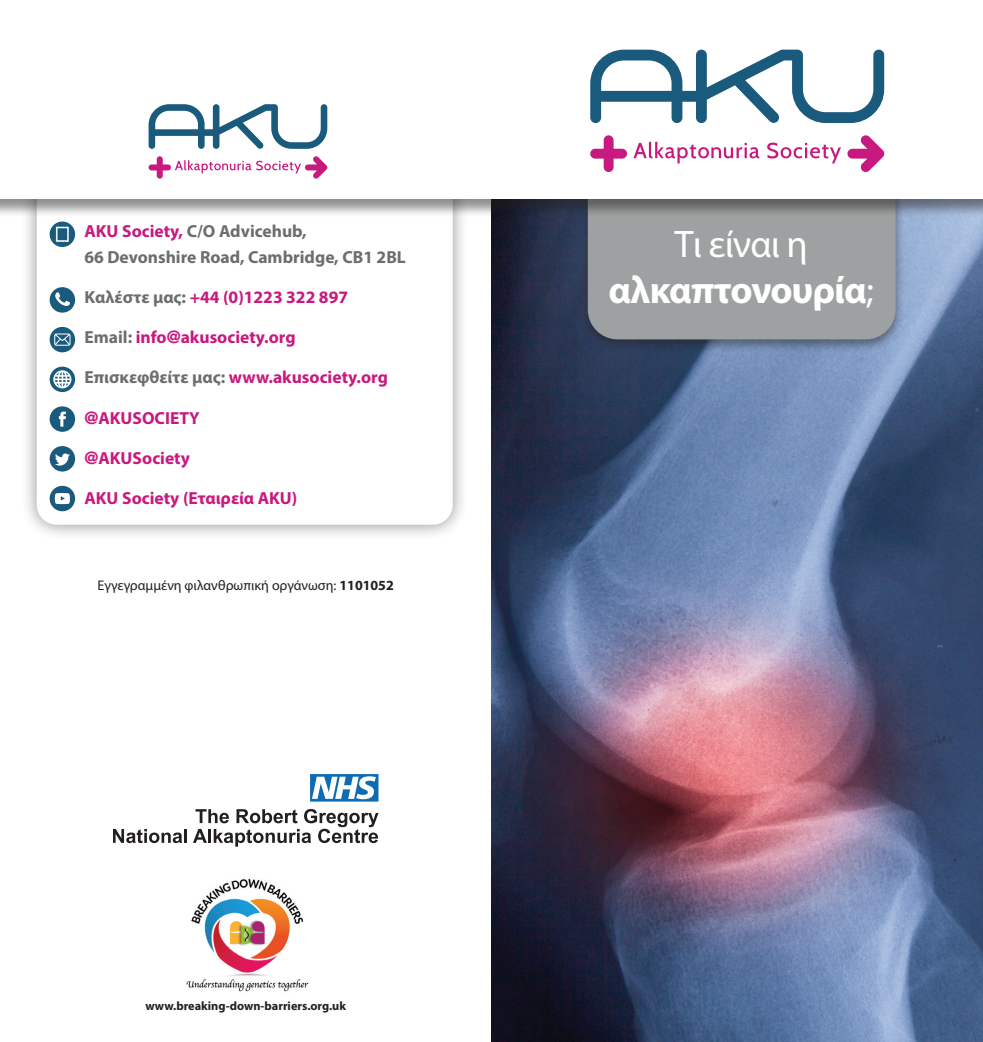
<style>
.page{position:relative;width:983px;height:1042px;background:#fff}
.page>*{position:absolute;margin:0;border:0;box-sizing:border-box;transform-origin:0 0}
.t1{font:700 38.5px "Myriad Pro";letter-spacing:-.02em;color:#fff}
.t2{font:38.5px "Myriad Pro";letter-spacing:-.02em;color:#fff}
.t3{font:700 17.5px "Myriad Pro";color:#c7197e}
.t4{font:700 17.5px/25.4px "Myriad Pro";color:#6c6d70}
.t5{font:14px "Myriad Pro";color:#231f20}
.t6{font:700 12.25px "Myriad Pro";color:#231f20}
.s1{color:#c7197e}
.s2{color:#6c6d70}
.s3{font-family:"Avenir";font-weight:900}
.s4{font-weight:700}
.s5{font-weight:400}
</style>
<div class="page">
<img style="left:491px;top:218px;width:491px;height:824px">
<div style="left:578px;top:139px;width:327px;height:215px;background:#231f20;opacity:.5"></div>
<div style="left:587px;top:144px;width:308px;height:195px;background:#9ea1a1;border-radius:30px"></div>
<div style="left:20px;top:147px;width:449px;height:394px;background:#231f20;opacity:.5"></div>
<div style="left:37px;top:164px;width:415px;height:361px;background:#fff;border-radius:20px"></div>
<div style="left:0;top:0;width:982px;height:218px;background:#231f20;opacity:.5"></div>
<div style="left:0;top:0;width:982px;height:198px;background:#fff"></div>
<svg style="left:590px;top:50px;width:294px;height:73px"></svg>
<svg style="left:633px;top:142px;width:126px;height:21px"></svg>
<svg style="left:767px;top:143px;width:73px;height:20px"></svg>
<svg style="left:590px;top:135px;width:37px;height:37px"></svg>
<svg style="left:847px;top:135px;width:37px;height:37px"></svg>
<svg style="left:148px;top:104px;width:179px;height:45px"></svg>
<svg style="left:148px;top:156px;width:179px;height:23px"></svg>
<div style="left:50px;top:221px;width:25px;height:26px;background:#1a5a7d;border-radius:50%"></div>
<svg style="left:56px;top:226px;width:13px;height:16px"></svg>
<div style="left:50px;top:287px;width:25px;height:26px;background:#1a5a7d;border-radius:50%"></div>
<svg style="left:55px;top:292px;width:15px;height:14px"></svg>
<div style="left:50px;top:327px;width:25px;height:25px;background:#1a5a7d;border-radius:50%"></div>
<svg style="left:54px;top:333px;width:16px;height:13px"></svg>
<div style="left:50px;top:367px;width:25px;height:25px;background:#1a5a7d;border-radius:50%"></div>
<svg style="left:53px;top:370px;width:18px;height:18px"></svg>
<div style="left:50px;top:406px;width:25px;height:26px;background:#1a5a7d;border-radius:50%"></div>
<svg style="left:59px;top:411px;width:7px;height:16px"></svg>
<div style="left:50px;top:446px;width:25px;height:25px;background:#1a5a7d;border-radius:50%"></div>
<svg style="left:55px;top:453px;width:15px;height:12px"></svg>
<div style="left:50px;top:486px;width:25px;height:25px;background:#1a5a7d;border-radius:50%"></div>
<svg style="left:55px;top:493px;width:15px;height:11px"></svg>
<img style="left:186px;top:879px;width:123px;height:113px">
<svg style="left:310px;top:774px;width:68px;height:27px"></svg>
<svg style="left:113px;top:829px;width:69px;height:14px"></svg>
<hr style="left:184px;top:829px;width:3px;height:14px;background:#231f20">
<svg style="left:193px;top:809px;width:185px;height:37px"></svg>
<p class="t4" style="left:84px;top:218px;width:323px"><span class="s1">AKU Society,</span> C/O Advicehub,<br>66 Devonshire Road, Cambridge, CB1 2BL</p>
<p class="t3" style="left:84px;top:285px;width:265px"><span class="s2">Καλέστε μας:</span> +44 (0)1223 322 897</p>
<p class="t3" style="left:84px;top:326px;width:213px"><span class="s2">Email:</span> info<span class="s3">@</span>akusociety.org</p>
<p class="t3" style="left:84px;top:366px;width:305px"><span class="s2">Επισκεφθείτε μας:</span> www.akusociety.org</p>
<p class="t3" style="left:84px;top:406px;width:117px"><span class="s3">@</span>AKUSOCIETY</p>
<p class="t3" style="left:84px;top:446px;width:107px"><span class="s3">@</span>AKUSociety</p>
<p class="t3" style="left:84px;top:487px;width:214px">AKU Society (Εταιρεία AKU)</p>
<p class="t5" style="left:98px;top:576px;width:298px">Εγγεγραμμένη φιλανθρωπική οργάνωση: <span class="s4">1101052</span></p>
<p class="t6" style="left:145px;top:998px;width:202px">www.breaking-down-barriers.org.uk</p>
<p class="t2" style="left:674px;top:220px;width:135px">Τι είναι η</p>
<p class="t1" style="left:608px;top:265px;width:267px">αλκαπτονουρία<span class="s5">;</span></p>
</div>
